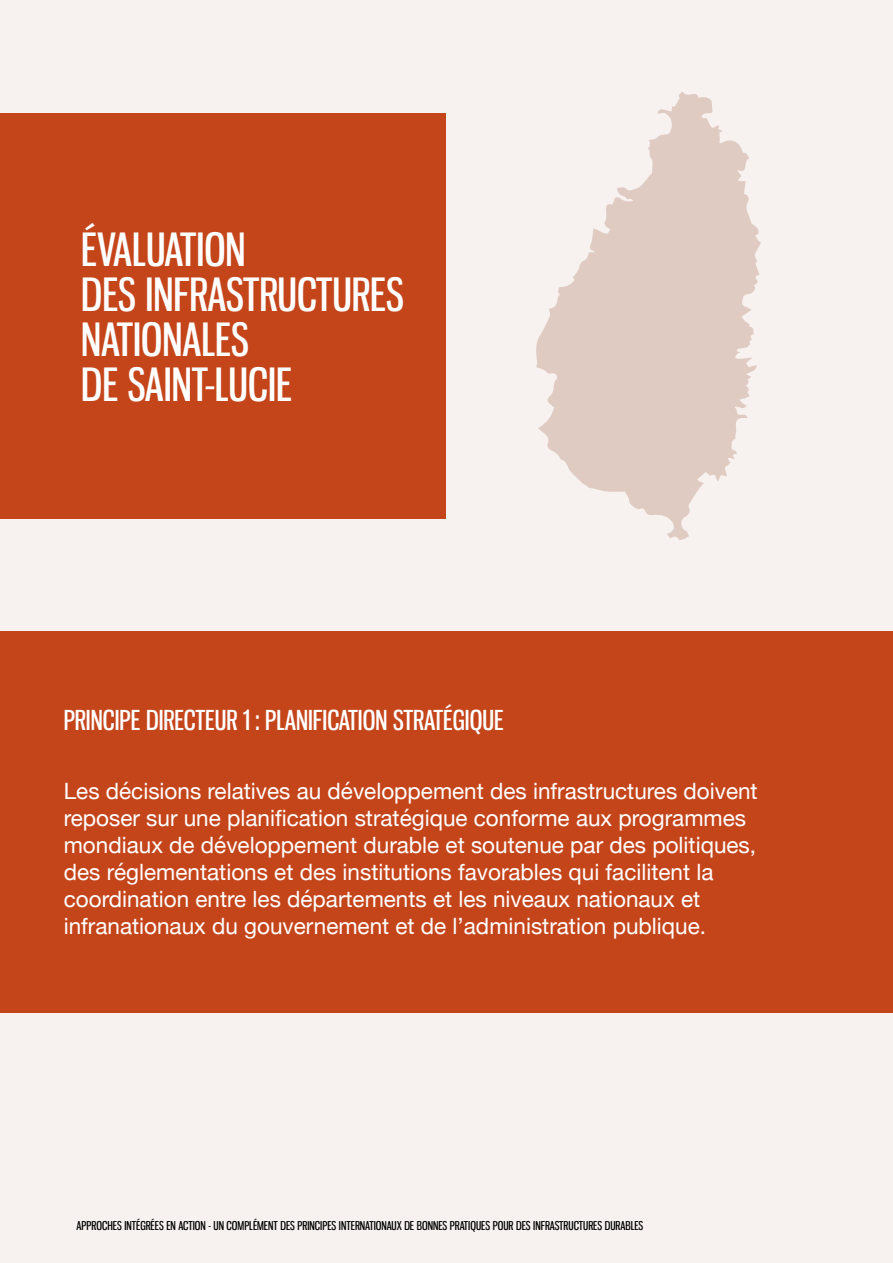
<style>
.page{position:relative;width:893px;height:1263px;background:#f7f1ef}
.page>*{position:absolute;margin:0;border:0;box-sizing:border-box;transform-origin:0 0}
.t1{font:45px/45px "Gnuolane Rg";color:#fff}
.t2{font:27px "Gnuolane Rg";color:#fff}
.t3{font:22.5px/27px "Helvetica Neue";color:#fff}
.t4{font:12px "Gnuolane Rg";color:#000}
</style>
<div class="page">
<svg style="left:536px;top:92px;width:225px;height:448px;fill:#e0cbc3"></svg>
<div style="left:0;top:631px;width:893px;height:382px;background:#c5451b"></div>
<div style="left:0;top:113px;width:446px;height:405px;background:#c5451b"></div>
<h1 class="t1" style="left:81px;top:227px;width:324px">ÉVALUATION<br>DES INFRASTRUCTURES<br>NATIONALES<br>DE SAINT-LUCIE</h1>
<p class="t2" style="left:64px;top:703px;width:441px">PRINCIPE DIRECTEUR 1 : PLANIFICATION STRATÉGIQUE</p>
<p class="t3" style="left:64px;top:779px;width:695px">Les décisions relatives au développement des infrastructures doivent reposer sur une planification stratégique conforme aux programmes mondiaux de développement durable et soutenue par des politiques, des réglementations et des institutions favorables qui facilitent la coordination entre les départements et les niveaux nationaux et infranationaux du gouvernement et de l’administration publique.</p>
<p class="t4" style="left:77px;top:1218px;width:568px">APPROCHES INTÉGRÉES EN ACTION - UN COMPLÉMENT DES PRINCIPES INTERNATIONAUX DE BONNES PRATIQUES POUR DES INFRASTRUCTURES DURABLES</p>
</div>
